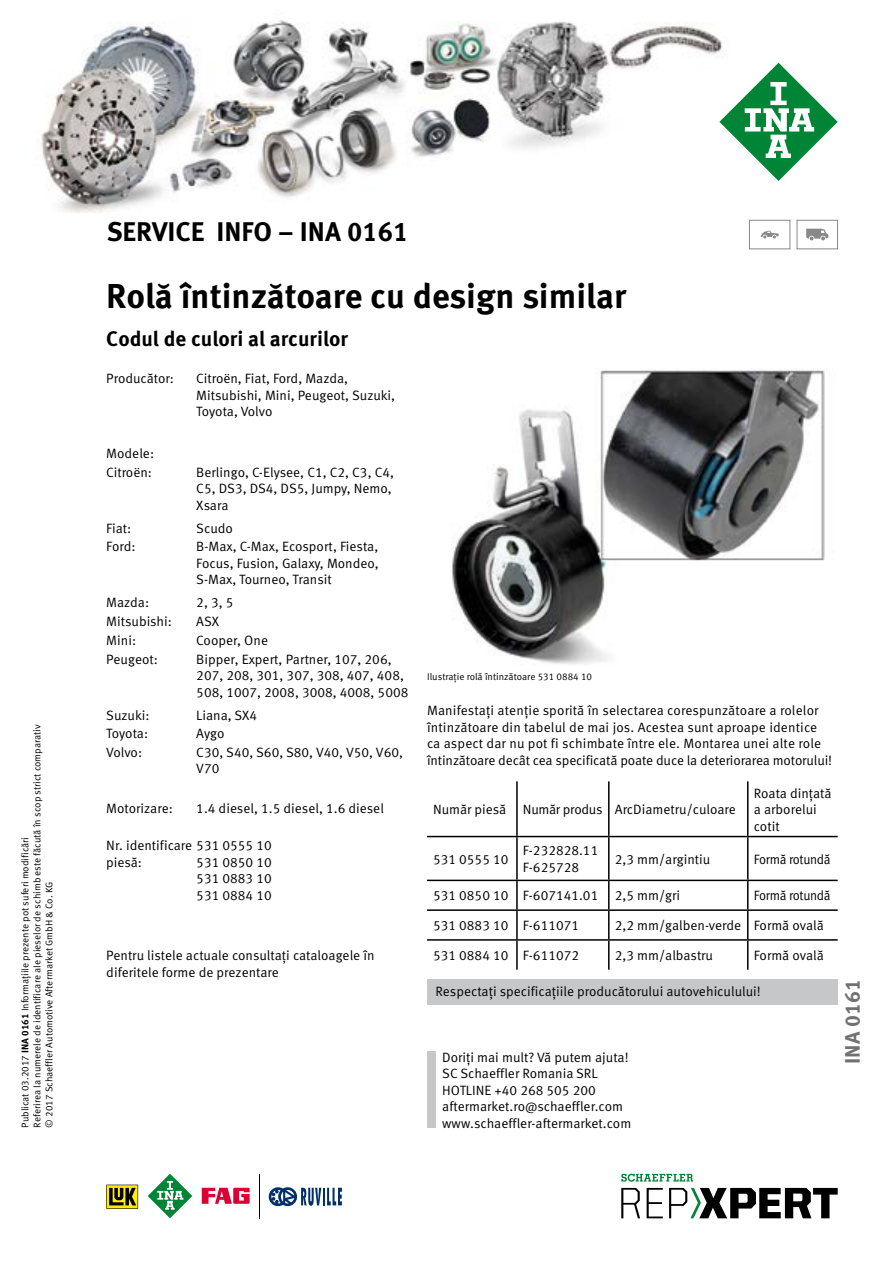
<style>
.page{position:relative;width:893px;height:1263px;background:#fff}
.page>*{position:absolute;margin:0;border:0;box-sizing:border-box;transform-origin:0 0}
.t1{font:700 34.5px "Meta Pro";color:#000}
.t2{font:700 27px "Meta Pro";color:#000}
.t3{font:700 21px "Meta Pro";color:#000}
.t4{font:700 21px "Meta Pro";color:#707172}
.t5{font:13.5px/16.5px "Meta Pro Norm";color:#000}
.t6{font:13.5px "Meta Pro Norm";letter-spacing:-.025em;color:#000;scale:.95 1}
.t7{font:9.75px/12px "Meta Pro Norm";color:#000}
.s1{font-family:"Meta Pro";font-weight:700}
</style>
<div class="page">
<img style="left:452px;top:370px;width:373px;height:295px">
<hr style="left:516px;top:781px;width:2px;height:55px;background:#000">
<hr style="left:608px;top:781px;width:2px;height:55px;background:#000">
<hr style="left:747px;top:781px;width:1px;height:55px;background:#000">
<hr style="left:427px;top:836px;width:90px;height:1px;background:#000">
<hr style="left:517px;top:836px;width:92px;height:1px;background:#000">
<hr style="left:516px;top:837px;width:2px;height:43px;background:#000">
<hr style="left:609px;top:836px;width:139px;height:1px;background:#000">
<hr style="left:608px;top:837px;width:2px;height:43px;background:#000">
<hr style="left:748px;top:836px;width:90px;height:1px;background:#000">
<hr style="left:747px;top:837px;width:1px;height:43px;background:#000">
<hr style="left:427px;top:880px;width:90px;height:1px;background:#000">
<hr style="left:517px;top:880px;width:92px;height:1px;background:#000">
<hr style="left:516px;top:881px;width:2px;height:28px;background:#000">
<hr style="left:609px;top:880px;width:139px;height:1px;background:#000">
<hr style="left:608px;top:881px;width:2px;height:28px;background:#000">
<hr style="left:748px;top:880px;width:90px;height:1px;background:#000">
<hr style="left:427px;top:909px;width:90px;height:2px;background:#000">
<hr style="left:517px;top:909px;width:92px;height:2px;background:#000">
<hr style="left:516px;top:911px;width:2px;height:28px;background:#000">
<hr style="left:609px;top:909px;width:139px;height:2px;background:#000">
<hr style="left:608px;top:911px;width:2px;height:28px;background:#000">
<hr style="left:748px;top:909px;width:90px;height:2px;background:#000">
<hr style="left:427px;top:939px;width:90px;height:2px;background:#000">
<hr style="left:517px;top:939px;width:92px;height:2px;background:#000">
<hr style="left:516px;top:941px;width:2px;height:29px;background:#000">
<hr style="left:609px;top:939px;width:139px;height:2px;background:#000">
<hr style="left:608px;top:941px;width:2px;height:29px;background:#000">
<hr style="left:748px;top:939px;width:90px;height:2px;background:#000">
<svg style="left:747px;top:881px;width:1px;height:89px"></svg>
<div style="left:427px;top:1052px;width:9px;height:76px;background:#c6c7c8"></div>
<div style="left:427px;top:979px;width:411px;height:25px;background:#c6c7c8"></div>
<div style="left:749px;top:220px;width:41px;height:29px;border:1px solid #87888a"></div>
<svg style="left:761px;top:231px;width:18px;height:7px"></svg>
<div style="left:797px;top:220px;width:41px;height:29px;border:1px solid #87888a"></div>
<svg style="left:806px;top:229px;width:22px;height:11px"></svg>
<svg style="left:106px;top:1185px;width:32px;height:24px"></svg>
<svg style="left:148px;top:1174px;width:44px;height:44px"></svg>
<svg style="left:202px;top:1188px;width:48px;height:16px"></svg>
<hr style="left:259px;top:1174px;width:1px;height:44px;background:#000">
<svg style="left:269px;top:1187px;width:73px;height:19px"></svg>
<svg style="left:621px;top:1188px;width:19px;height:30px"></svg>
<svg style="left:647px;top:1188px;width:16px;height:30px"></svg>
<svg style="left:669px;top:1188px;width:169px;height:30px"></svg>
<svg style="left:621px;top:1174px;width:72px;height:8px"></svg>
<img style="left:41px;top:20px;width:738px;height:193px">
<svg style="left:719px;top:63px;width:119px;height:118px"></svg>
<p class="t7" style="left:31px;top:1127px;width:404px;rotate:-90deg">Referirea la numerele de identificare ale pieselor de schimb este făcută în scop strict comparativ © 2017 Schaeffler Automotive Aftermarket GmbH &amp; Co. KG</p>
<p class="t7" style="left:19px;top:1127px;width:292px;rotate:-90deg">Publicat 03.2017 <span class="s1">INA 0161</span> Informaţiile prezente pot suferi modificări</p>
<h2 class="t2" style="left:107px;top:210px;width:303px">SERVICE INFO – INA 0161</h2>
<h1 class="t1" style="left:106px;top:269px;width:522px">Rolă întinzătoare cu design similar</h1>
<h3 class="t3" style="left:106px;top:323px;width:243px">Codul de culori al arcurilor</h3>
<p class="t5" style="left:106px;top:369px;width:69px">Producător:</p>
<p class="t5" style="left:196px;top:369px;width:200px">Citroën, Fiat, Ford, Mazda,<br>Mitsubishi, Mini, Peugeot, Suzuki,<br>Toyota, Volvo</p>
<p class="t5" style="left:106px;top:443px;width:49px;line-height:18.8px">Modele:<br>Citroën:</p>
<p class="t5" style="left:196px;top:463px;width:199px">Berlingo, C-Elysee, C1, C2, C3, C4,<br>C5, DS3, DS4, DS5, Jumpy, Nemo,<br>Xsara</p>
<p class="t5" style="left:106px;top:519px;width:27px">Fiat:</p>
<p class="t5" style="left:196px;top:519px;width:38px">Scudo</p>
<p class="t5" style="left:106px;top:538px;width:31px">Ford:</p>
<p class="t5" style="left:196px;top:538px;width:184px;text-align:justify">B-Max, C-Max, Ecosport, Fiesta, Focus, Fusion, Galaxy, Mondeo, S-Max, Tourneo, Transit</p>
<p class="t5" style="left:106px;top:594px;width:44px">Mazda:</p>
<p class="t5" style="left:196px;top:594px;width:39px">2, 3, 5</p>
<p class="t5" style="left:106px;top:612px;width:67px">Mitsubishi:</p>
<p class="t5" style="left:196px;top:612px;width:24px">ASX</p>
<p class="t5" style="left:106px;top:631px;width:31px">Mini:</p>
<p class="t5" style="left:196px;top:631px;width:73px">Cooper, One</p>
<p class="t5" style="left:106px;top:650px;width:53px">Peugeot:</p>
<p class="t5" style="left:196px;top:650px;width:214px">Bipper, Expert, Partner, 107, 206,<br>207, 208, 301, 307, 308, 407, 408,<br>508, 1007, 2008, 3008, 4008, 5008</p>
<p class="t5" style="left:106px;top:706px;width:45px">Suzuki:</p>
<p class="t5" style="left:196px;top:706px;width:62px">Liana, SX4</p>
<p class="t5" style="left:106px;top:724px;width:43px">Toyota:</p>
<p class="t5" style="left:196px;top:724px;width:30px">Aygo</p>
<p class="t5" style="left:106px;top:743px;width:37px">Volvo:</p>
<p class="t5" style="left:196px;top:743px;width:208px">C30, S40, S60, S80, V40, V50, V60,<br>V70</p>
<p class="t5" style="left:106px;top:799px;width:68px">Motorizare:</p>
<p class="t5" style="left:196px;top:799px;width:189px">1.4 diesel, 1.5 diesel, 1.6 diesel</p>
<p class="t5" style="left:106px;top:836px;width:167px">Nr. identificare 531 0555 10 piesă:</p>
<p class="t5" style="left:196px;top:853px;width:77px;text-align:justify">531 0850 10<br>531 0883 10<br>531 0884 10</p>
<p class="t5" style="left:106px;top:946px;width:270px">Pentru listele actuale consultați cataloagele în diferitele forme de prezentare</p>
<p class="t7" style="left:427px;top:670px;width:167px">Ilustrație rolă întinzătoare 531 0884 10</p>
<p class="t5" style="left:427px;top:701px;width:407px">Manifestați atenție sporită în selectarea corespunzătoare a rolelor întinzătoare din tabelul de mai jos. Acestea sunt aproape identice ca aspect dar nu pot fi schimbate între ele. Montarea unei alte role întinzătoare decât cea specificată poate duce la deteriorarea motorului!</p>
<p class="t5" style="left:433px;top:800px;width:304px">Număr piesă Număr produs ArcDiametru/culoare</p>
<p class="t5" style="left:754px;top:784px;width:79px">Roata dințată a arborelui cotit</p>
<p class="t5" style="left:433px;top:850px;width:77px">531 0555 10</p>
<p class="t5" style="left:523px;top:841px;width:77px">F-232828.11<br>F-625728</p>
<p class="t5" style="left:615px;top:850px;width:97px">2,3 mm/argintiu</p>
<p class="t6" style="left:754px;top:849px;width:83px">Formă rotundă</p>
<p class="t5" style="left:433px;top:886px;width:249px">531 0850 10 F-607141.01 2,5 mm/gri</p>
<p class="t6" style="left:754px;top:885px;width:83px">Formă rotundă</p>
<p class="t5" style="left:433px;top:916px;width:148px">531 0883 10 F-611071</p>
<p class="t5" style="left:615px;top:916px;width:211px">2,2 mm/galben-verde Formă ovală</p>
<p class="t5" style="left:433px;top:946px;width:148px">531 0884 10 F-611072</p>
<p class="t5" style="left:615px;top:946px;width:100px">2,3 mm/albastru</p>
<p class="t5" style="left:754px;top:946px;width:72px">Formă ovală</p>
<p class="t5" style="left:436px;top:982px;width:327px">Respectaţi specificaţiile producătorului autovehiculului!</p>
<p class="t5" style="left:442px;top:1048px;width:188px">Doriți mai mult? Vă putem ajuta!<br>SC Schaeffler Romania SRL<br>HOTLINE +40 268 505 200 aftermarket.ro@schaeffler.com</p>
<p class="t5" style="left:442px;top:1114px;width:191px">www.schaeffler-aftermarket.com</p>
<h3 class="t4" style="left:836px;top:1064px;width:86px;rotate:-90deg">INA 0161</h3>
</div>
